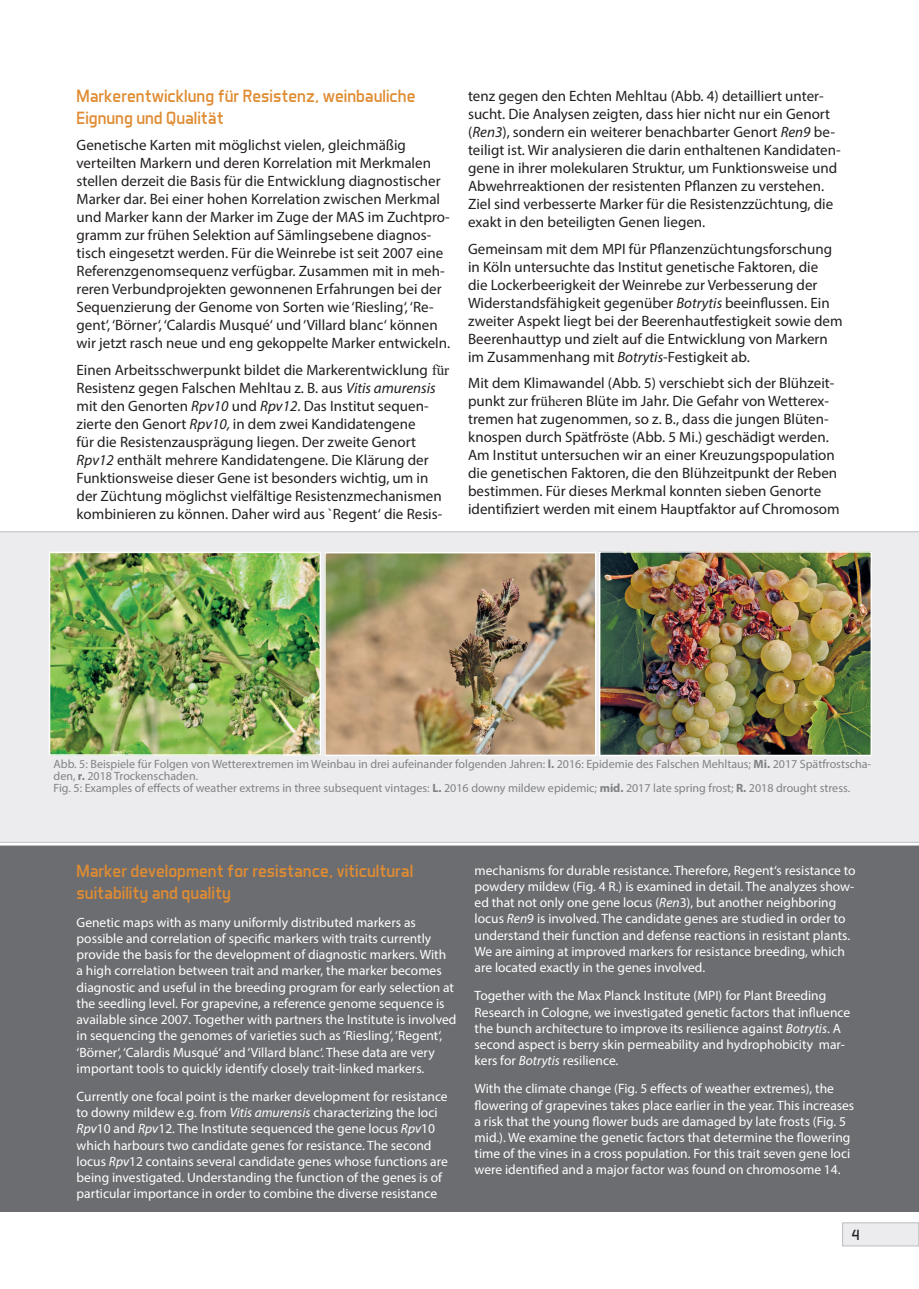
<style>
.page{position:relative;width:919px;height:1289px;background:#fff}
.page>*{position:absolute;margin:0;border:0;box-sizing:border-box;transform-origin:0 0}
.t1{font:18px/21.6px "Aero Matics";color:#df8c33}
.t2{font:15px/18px "Myriad Pro";color:#231f20}
.t3{font:15px "Aero Matics";color:#231f20}
.t4{font:13.5px/16.2px "Myriad Pro";color:#fff}
.t5{font:12px/12px "Myriad Pro";color:#808285}
.s1{font-family:"Times New Roman"}
.s2{font-style:italic}
.s3{font-weight:700}
</style>
<div class="page">
<div style="left:842px;top:1222px;width:76px;height:23px;background:#ececee;border:1px solid #bcbdc0"></div>
<div style="left:0;top:837px;width:918px;height:374px;background:#6c6d70"></div>
<svg style="left:0;top:842px;width:918px;height:3px;fill:#fff"></svg>
<div style="left:0;top:531px;width:918px;height:311px;background:#ececee"></div>
<img style="left:327px;top:555px;width:266px;height:198px">
<div style="left:324px;top:552px;width:272px;height:204px;border:2px solid #fff"></div>
<img style="left:52px;top:554px;width:266px;height:198px">
<div style="left:49px;top:551px;width:272px;height:204px;border:2px solid #fff"></div>
<img style="left:602px;top:554px;width:267px;height:199px">
<div style="left:599px;top:551px;width:273px;height:205px;border:2px solid #fff"></div>
<p class="t1" style="left:77px;top:85px;width:340px">Markerentwicklung für Resistenz, weinbauliche<br>Eignung und Qualität</p>
<p class="t2" style="left:77px;top:136px;width:375px">Genetische Karten mit möglichst vielen, gleichmäßig verteilten Markern und deren Korrelation mit Merkmalen stellen derzeit die Basis für die Entwicklung diagnostischer Marker dar. Bei einer hohen Korrelation zwischen Merkmal und Marker kann der Marker im Zuge der MAS im Zuchtpro&shy;gramm zur frühen Selektion auf Sämlingsebene diagnos&shy;tisch eingesetzt werden. Für die Weinrebe ist seit 2007 eine Referenzgenomsequenz verfügbar. Zusammen mit in meh&shy;reren Verbundprojekten gewonnenen Erfahrungen bei der Sequenzierung der Genome von Sorten wie ‘Riesling‘, ‘Re&shy;gent‘, ‘Börner‘, ‘Calardis Musqué‘ und ‘Villard blanc‘ können wir jetzt rasch neue und eng gekoppelte Marker entwickeln.</p>
<p class="t2" style="left:77px;top:360px;width:374px">Einen Arbeitsschwerpunkt bildet die Markerentwicklung <span class="s1">für </span>Resistenz gegen Falschen Mehltau z. B. aus <span class="s2">Vitis amurensis </span>mit den Genorten <span class="s2">Rpv10</span> und <span class="s2">Rpv12</span>. Das Institut sequen&shy;zierte den Genort <span class="s2">Rpv10,</span> in dem zwei Kandidatengene<br>für die Resistenzausprägung liegen. Der zweite Genort <span class="s2">Rpv12</span> enthält mehrere Kandidatengene. Die Klärung der Funktionsweise dieser Gene ist besonders wichtig, um in der Züchtung möglichst vielfältige Resistenzmechanismen kombinieren zu können. Daher wird aus `Regent‘ die Resis-</p>
<p class="t2" style="left:468px;top:87px;width:374px">tenz gegen den Echten Mehltau (Abb. 4) detailliert unter&shy;sucht. Die Analysen zeigten, dass hier nicht nur ein Genort (<span class="s2">Ren3</span>), sondern ein weiterer benachbarter Genort <span class="s2">Ren9</span> be&shy;teiligt ist. Wir analysieren die darin enthaltenen Kandidaten&shy;gene in ihrer molekularen Struktur, um Funktionsweise und Abwehrreaktionen der resistenten Pflanzen zu verstehen.<br>Ziel sind verbesserte Marker für die Resistenzzüchtung, die exakt in den beteiligten Genen liegen.</p>
<p class="t2" style="left:468px;top:239px;width:376px">Gemeinsam mit dem MPI für Pflanzenzüchtungsforschung in Köln untersuchte das Institut genetische Faktoren, die<br>die Lockerbeerigkeit der Weinrebe zur Verbesserung der Widerstandsfähigkeit gegenüber <span class="s2">Botrytis</span> beeinflussen. Ein zweiter Aspekt liegt bei der Beerenhautfestigkeit sowie dem Beerenhauttyp und zielt auf die Entwicklung von Markern im Zusammenhang mit <span class="s2">Botrytis</span>-Festigkeit ab.</p>
<p class="t2" style="left:468px;top:374px;width:373px">Mit dem Klimawandel (Abb. 5) verschiebt sich der Blühzeit&shy;punkt zur fr<span class="s1">üher</span>en Blüte im Jahr. Die Gefahr von Wetterex&shy;tremen hat zugenommen, so z. B., dass die jungen Blüten&shy;knospen durch Spätfröste (Abb. 5 Mi.) geschädigt werden.<br>Am Institut untersuchen wir an einer Kreuzungspopulation die genetischen Faktoren, die den Blühzeitpunkt der Reben bestimmen. Für dieses Merkmal konnten sieben Genorte identifiziert werden mit einem Hauptfaktor auf Chromosom</p>
<p class="t5" style="left:54px;top:757px;width:819px">Abb. 5: Beispiele für Folgen von Wetterextremen im Weinbau in drei aufeinander folgenden Jahren: <span class="s3">l.</span> 2016: Epidemie des Falschen Mehltaus; <span class="s3">Mi.</span> 2017 Spätfrostscha&shy;den, <span class="s3">r.</span> 2018 Trockenschaden.<br>Fig. 5: Examples of effects of weather extrems in three subsequent vintages: <span class="s3">L.</span> 2016 downy mildew epidemic; <span class="s3">mid.</span> 2017 late spring frost; <span class="s3">R.</span> 2018 drought stress.</p>
<p class="t1" style="left:77px;top:859px;width:338px">Marker development for resistance, viticultural suitability and quality</p>
<p class="t4" style="left:77px;top:914px;width:381px">Genetic maps with as many uniformly distributed markers as possible and correlation of specific markers with traits currently provide the basis for the development of diagnostic markers. With<br>a high correlation between trait and marker, the marker becomes diagnostic and useful in the breeding program for early selection at the seedling level. For grapevine, a reference genome sequence is available since 2007. Together with partners the Institute is involved in sequencing the genomes of varieties such as ‘Riesling‘, ‘Regent‘, ‘Börner‘, ‘Calardis Musqué‘ and ‘Villard blanc‘. These data are very important tools to quickly identify closely trait-linked markers.</p>
<p class="t4" style="left:77px;top:1088px;width:372px">Currently one focal point is the marker development for resistance to downy mildew e.g. from <span class="s2">Vitis amurensis</span> characterizing the loci <span class="s2">Rpv</span>10 and <span class="s2">Rpv</span>12. The Institute sequenced the gene locus <span class="s2">Rpv</span>10 which harbours two candidate genes for resistance. The second locus <span class="s2">Rpv</span>12 contains several candidate genes whose functions are being investigated. Understanding the function of the genes is of particular importance in order to combine the diverse resistance</p>
<p class="t4" style="left:474px;top:862px;width:382px">mechanisms for durable resistance. Therefore, Regent‘s resistance to powdery mildew (Fig. 4 R.) is examined in detail. The analyzes show&shy;ed that not only one gene locus (<span class="s2">Ren</span>3), but another neighboring locus <span class="s2">Ren</span>9 is involved. The candidate genes are studied in order to understand their function and defense reactions in resistant plants.<br>We are aiming at improved markers for resistance breeding, which are located exactly in the genes involved.</p>
<p class="t4" style="left:474px;top:987px;width:377px">Together with the Max Planck Institute (MPI) for Plant Breeding Research in Cologne, we investigated genetic factors that influence the bunch architecture to improve its resilience against <span class="s2">Botrytis</span>. A second aspect is berry skin permeability and hydrophobicity mar&shy;kers for <span class="s2">Botrytis</span> resilience.</p>
<p class="t4" style="left:474px;top:1080px;width:381px">With the climate change (Fig. 5 effects of weather extremes), the flowering of grapevines takes place earlier in the year. This increases a risk that the young flower buds are damaged by late frosts (Fig. 5 mid.). We examine the genetic factors that determine the flowering time of the vines in a cross population. For this trait seven gene loci were identified and a major factor was found on chromosome 14.</p>
<p class="t3" style="left:851px;top:1225px;width:10px">4</p>
</div>
